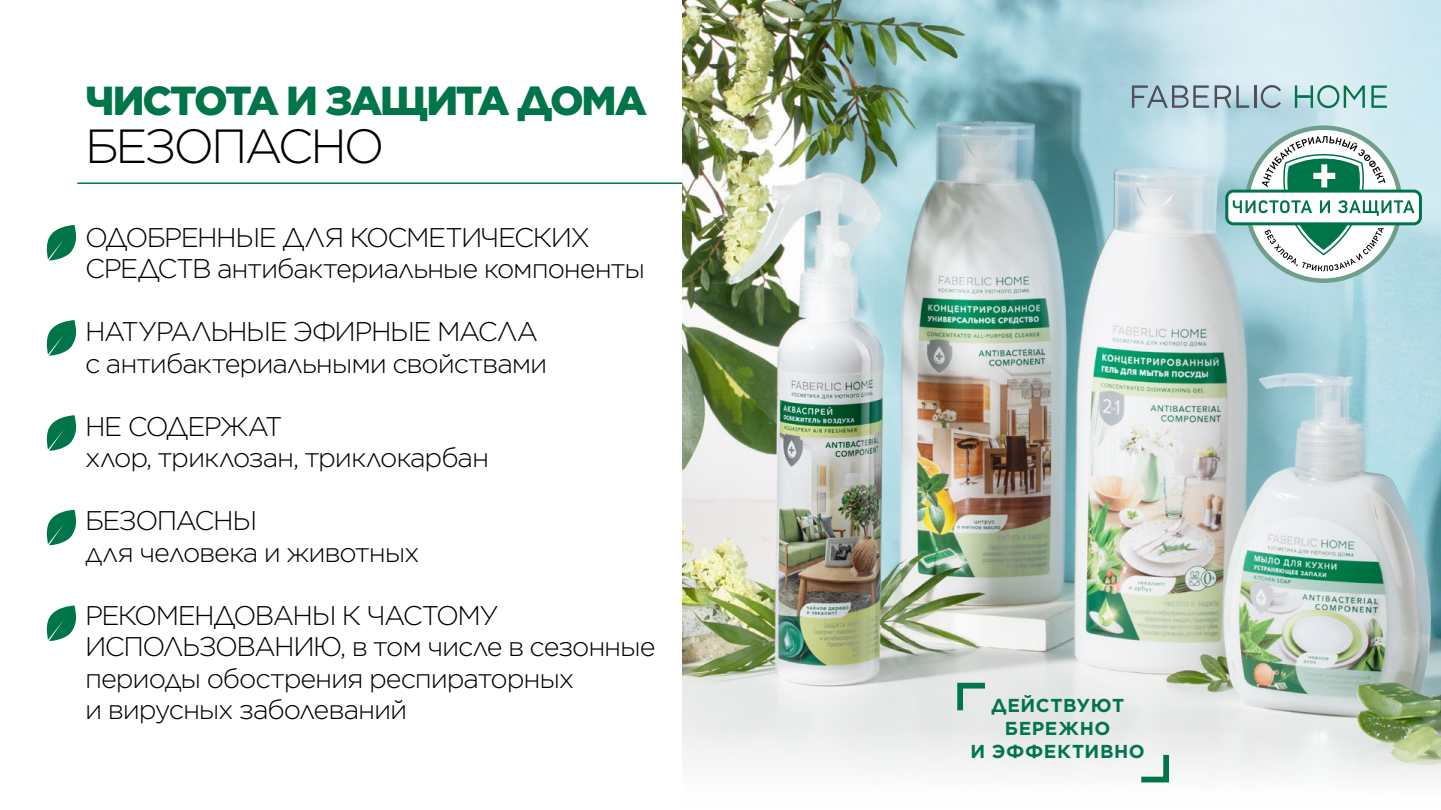
<style>
.page{position:relative;width:1441px;height:810px;background:#fff}
.page>*{position:absolute;margin:0;border:0;box-sizing:border-box;transform-origin:0 0}
.t1{font:300 47.85px "Gotham";letter-spacing:-.065em;color:#000}
.t2{font:900 40.5px "Gotham";letter-spacing:-.055em;color:#00754a}
.t3{font:300 27px/31.5px "Gotham";letter-spacing:-.045em;color:#000}
.t4{font:700 18.75px/23.1px "Gotham";letter-spacing:.03em;color:#00754a;text-align:center}
</style>
<div class="page">
<img style="left:682px;top:0;width:758px;height:781px">
<svg style="left:954px;top:680px;width:36px;height:36px"></svg>
<svg style="left:1135px;top:749px;width:36px;height:34px"></svg>
<hr style="left:77px;top:182px;width:605px;height:2px;background:#00754a">
<svg style="left:46px;top:225px;width:31px;height:36px"></svg>
<svg style="left:46px;top:320px;width:31px;height:36px"></svg>
<svg style="left:46px;top:415px;width:31px;height:36px"></svg>
<svg style="left:46px;top:510px;width:31px;height:35px"></svg>
<svg style="left:46px;top:606px;width:31px;height:35px"></svg>
<svg style="left:1246px;top:128px;width:153px;height:153px"></svg>
<div style="left:1226px;top:191px;width:194px;height:33px;background:#fff;border-radius:7px"></div>
<div style="left:1225px;top:190px;width:196px;height:35px;border:3px solid #00754a;border-radius:7px"></div>
<svg style="left:1232px;top:136px;width:182px;height:135px"></svg>
<svg style="left:1236px;top:85px;width:12px;height:23px"></svg>
<hr style="left:1253px;top:85px;width:3px;height:23px;background:#4e4f5a">
<svg style="left:1214px;top:85px;width:16px;height:23px"></svg>
<svg style="left:1131px;top:85px;width:77px;height:23px;background:#98afba"></svg>
<svg style="left:1260px;top:85px;width:20px;height:23px"></svg>
<svg style="left:1371px;top:86px;width:15px;height:22px"></svg>
<svg style="left:1294px;top:85px;width:70px;height:23px;background:#9ac9c3"></svg>
<h2 class="t2" style="left:85px;top:73px;width:563px">ЧИСТОТА И ЗАЩИТА ДОМА</h2>
<h1 class="t1" style="left:85px;top:116px;width:301px">БЕЗОПАСНО</h1>
<p class="t3" style="left:85px;top:221px;width:561px">ОДОБРЕННЫЕ ДЛЯ КОСМЕТИЧЕСКИХ<br>СРЕДСТВ антибактериальные компоненты</p>
<p class="t3" style="left:85px;top:315px;width:464px">НАТУРАЛЬНЫЕ ЭФИРНЫЕ МАСЛА с антибактериальными свойствами</p>
<p class="t3" style="left:85px;top:410px;width:405px">НЕ СОДЕРЖАТ<br>хлор, триклозан, триклокарбан</p>
<p class="t3" style="left:85px;top:504px;width:336px">БЕЗОПАСНЫ<br>для человека и животных</p>
<p class="t3" style="left:85px;top:599px;width:572px">РЕКОМЕНДОВАНЫ К ЧАСТОМУ<br>ИСПОЛЬЗОВАНИЮ, в том числе в сезонные периоды обострения респираторных<br>и вирусных заболеваний</p>
<p class="t4" style="left:970px;top:694px;width:176px">ДЕЙСТВУЮТ<br>БЕРЕЖНО<br>И ЭФФЕКТИВНО</p>
</div>
